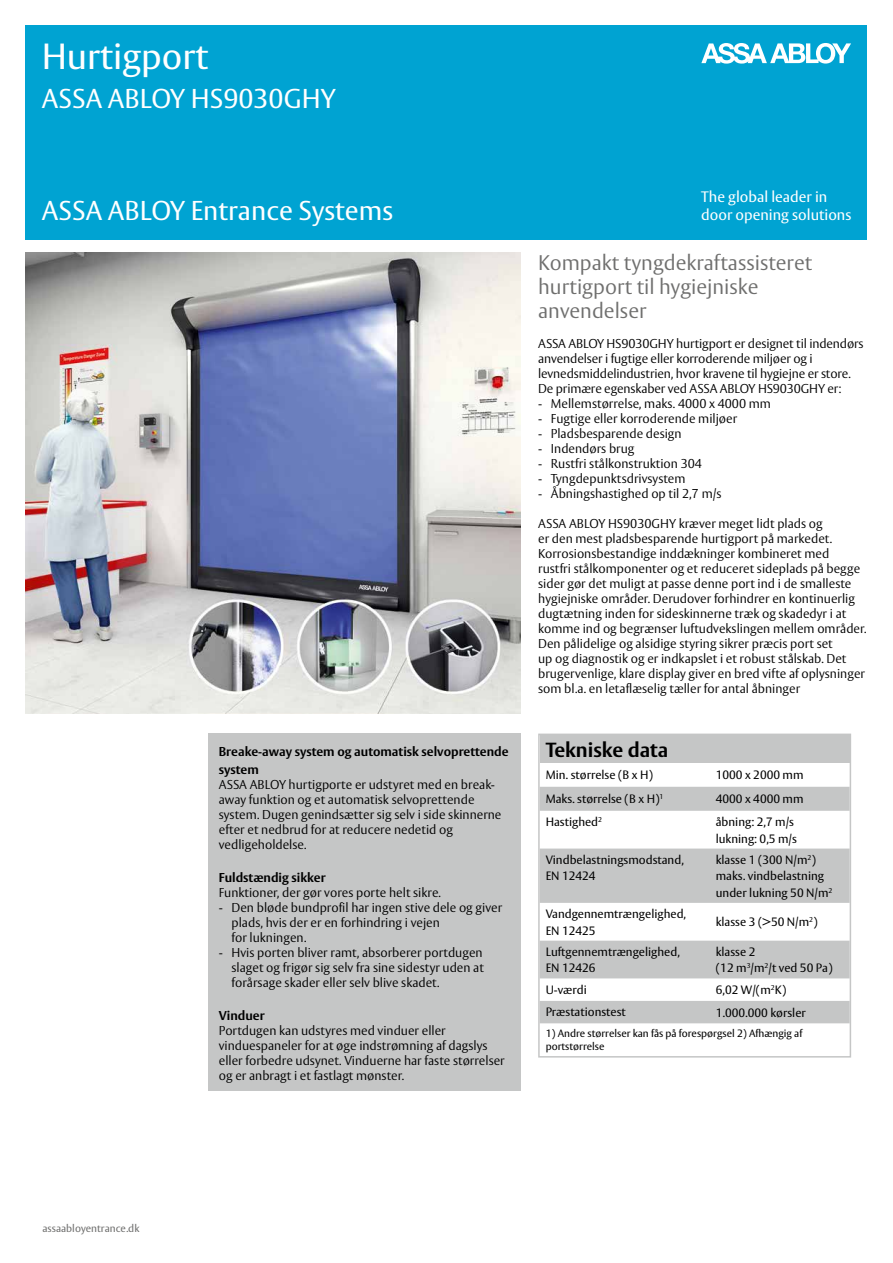
<style>
.page{position:relative;width:893px;height:1263px;background:#fff}
.page>*{position:absolute;margin:0;border:0;box-sizing:border-box;transform-origin:0 0}
.t1{font:36px "ASSA Vesta";color:#fff}
.t2{font:27px "ASSA Vesta";color:#fff}
.t3{font:300 21px/24px "ASSA Vesta";color:#6f6f6e}
.t4{font:700 20.25px "ASSA Vesta";color:#000}
.t5{font:15px/18px "ASSA Vesta";color:#fff}
.t6{font:300 12.75px/15px "ASSA Vesta";color:#000}
.t7{font:700 12.75px/18px "ASSA Vesta";color:#000}
.t8{font:12px/16.5px "ASSA Vesta";color:#000}
.t9{font:10.5px/12.6px "ASSA Vesta";color:#000}
.t10{font:10.5px "ASSA Vesta";color:#6f6f6e}
</style>
<div class="page">
<div style="left:25px;top:25px;width:842px;height:215px;background:#00a3d2"></div>
<svg style="left:701px;top:43px;width:150px;height:21px"></svg>
<img style="left:25px;top:252px;width:495px;height:461px">
<div style="left:208px;top:734px;width:313px;height:357px;background:#c5c6c6"></div>
<div style="left:540px;top:735px;width:310px;height:28px;background:#c5c6c6"></div>
<svg style="left:541px;top:787px;width:307px;height:236px;fill:#c5c6c6"></svg>
<div style="left:538px;top:734px;width:313px;height:323px;border:2px solid #c5c6c6"></div>
<h1 class="t1" style="left:42px;top:35px;width:168px">Hurtigport</h1>
<h2 class="t2" style="left:42px;top:82px;width:295px">ASSA ABLOY HS9030GHY</h2>
<h2 class="t2" style="left:42px;top:194px;width:353px">ASSA ABLOY Entrance Systems</h2>
<p class="t5" style="left:701px;top:189px;width:152px">The global leader in door opening solutions</p>
<p class="t10" style="left:43px;top:1222px;width:98px">assaabloyentrance.dk</p>
<p class="t7" style="left:219px;top:743px;width:291px">Breake-away system og automatisk selvoprettende system</p>
<p class="t6" style="left:219px;top:778px;width:284px">ASSA ABLOY hurtigporte er udstyret med en break&shy;away funktion og et automatisk selvoprettende system. Dugen genindsætter sig selv i side skinnerne efter et nedbrud for at reducere nedetid og vedligeholdelse.</p>
<p class="t7" style="left:219px;top:869px;width:108px">Fuldstændig sikker</p>
<p class="t6" style="left:219px;top:886px;width:224px">Funktioner, der gør vores porte helt sikre.</p>
<p class="t6" style="left:232px;top:901px;width:272px;text-indent:-13px">- Den bløde bundprofil har ingen stive dele og giver plads, hvis der er en forhindring i vejen<br>for lukningen.</p>
<p class="t6" style="left:232px;top:946px;width:254px;text-align:justify;text-indent:-13px">- Hvis porten bliver ramt, absorberer portdugen slaget og frigør sig selv fra sine sidestyr uden at forårsage skader eller selv blive skadet.</p>
<p class="t7" style="left:219px;top:1007px;width:47px">Vinduer</p>
<p class="t6" style="left:219px;top:1024px;width:287px">Portdugen kan udstyres med vinduer eller vinduespaneler for at øge indstrømning af dagslys eller forbedre udsynet. Vinduerne har faste størrelser og er anbragt i et fastlagt mønster.</p>
<h3 class="t3" style="left:538px;top:252px;width:276px">Kompakt tyngdekraftassisteret hurtigport til hygiejniske anvendelser</h3>
<p class="t6" style="left:538px;top:337px;width:327px">ASSA ABLOY HS9030GHY hurtigport er designet til indendørs anvendelser i fugtige eller korroderende miljøer og i levnedsmiddelindustrien, hvor kravene til hygiejne er store.<br>De primære egenskaber ved ASSA ABLOY HS9030GHY er:</p>
<p class="t6" style="left:538px;top:397px;width:234px">- Mellemstørrelse, maks. 4000 x 4000 mm</p>
<p class="t6" style="left:538px;top:412px;width:201px">- Fugtige eller korroderende miljøer</p>
<p class="t6" style="left:538px;top:427px;width:145px">- Pladsbesparende design</p>
<p class="t6" style="left:538px;top:442px;width:98px">- Indendørs brug</p>
<p class="t6" style="left:538px;top:457px;width:165px">- Rustfri stålkonstruktion 304</p>
<p class="t6" style="left:538px;top:472px;width:149px">- Tyngdepunktsdrivsystem</p>
<p class="t6" style="left:538px;top:487px;width:185px">- Åbningshastighed op til 2,7 m/s</p>
<p class="t6" style="left:538px;top:517px;width:330px">ASSA ABLOY HS9030GHY kræver meget lidt plads og<br>er den mest pladsbesparende hurtigport på markedet.<br>Korrosionsbestandige inddækninger kombineret med<br>rustfri stålkomponenter og et reduceret sideplads på begge sider gør det muligt at passe denne port ind i de smalleste hygiejniske områder. Derudover forhindrer en kontinuerlig dugtætning inden for sideskinnerne træk og skadedyr i at komme ind og begrænser luftudvekslingen mellem områder.<br>Den pålidelige og alsidige styring sikrer præcis port set<br>up og diagnostik og er indkapslet i et robust stålskab. Det brugervenlige, klare display giver en bred vifte af oplysninger som bl.a. en letaflæselig tæller for antal åbninger</p>
<h3 class="t4" style="left:546px;top:737px;width:124px">Tekniske data</h3>
<p class="t8" style="left:546px;top:767px;width:109px">Min. størrelse (B x H)</p>
<p class="t8" style="left:716px;top:767px;width:89px">1000 x 2000 mm</p>
<p class="t8" style="left:546px;top:791px;width:119px">Maks. størrelse (B x H)<sup>1</sup></p>
<p class="t8" style="left:716px;top:791px;width:89px">4000 x 4000 mm</p>
<p class="t8" style="left:546px;top:814px;width:58px">Hastighed<sup>2</sup></p>
<p class="t8" style="left:716px;top:814px;width:83px">åbning: 2,7 m/s lukning: 0,5 m/s</p>
<p class="t8" style="left:546px;top:852px;width:140px">Vindbelastningsmodstand,<br>EN 12424</p>
<p class="t8" style="left:716px;top:852px;width:118px">klasse 1 (300 N/m<sup>2</sup>) maks. vindbelastning under lukning 50 N/m<sup>2</sup></p>
<p class="t8" style="left:546px;top:906px;width:142px">Vandgennemtrængelighed,<br>EN 12425</p>
<p class="t8" style="left:716px;top:914px;width:103px">klasse 3 (&gt;50 N/m<sup>2</sup>)</p>
<p class="t8" style="left:546px;top:944px;width:136px">Luftgennemtrængelighed,<br>EN 12426</p>
<p class="t8" style="left:716px;top:944px;width:118px">klasse 2<br>(12 m<sup>3</sup>/m<sup>2</sup>/t ved 50 Pa)</p>
<p class="t8" style="left:546px;top:982px;width:43px">U-værdi</p>
<p class="t8" style="left:716px;top:982px;width:72px">6,02 W/(m<sup>2</sup>K)</p>
<p class="t8" style="left:546px;top:1004px;width:82px">Præstationstest</p>
<p class="t8" style="left:716px;top:1005px;width:92px">1.000.000 kørsler</p>
<p class="t9" style="left:546px;top:1028px;width:258px">1) Andre størrelser kan fås på forespørgsel 2) Afhængig af portstørrelse</p>
</div>
